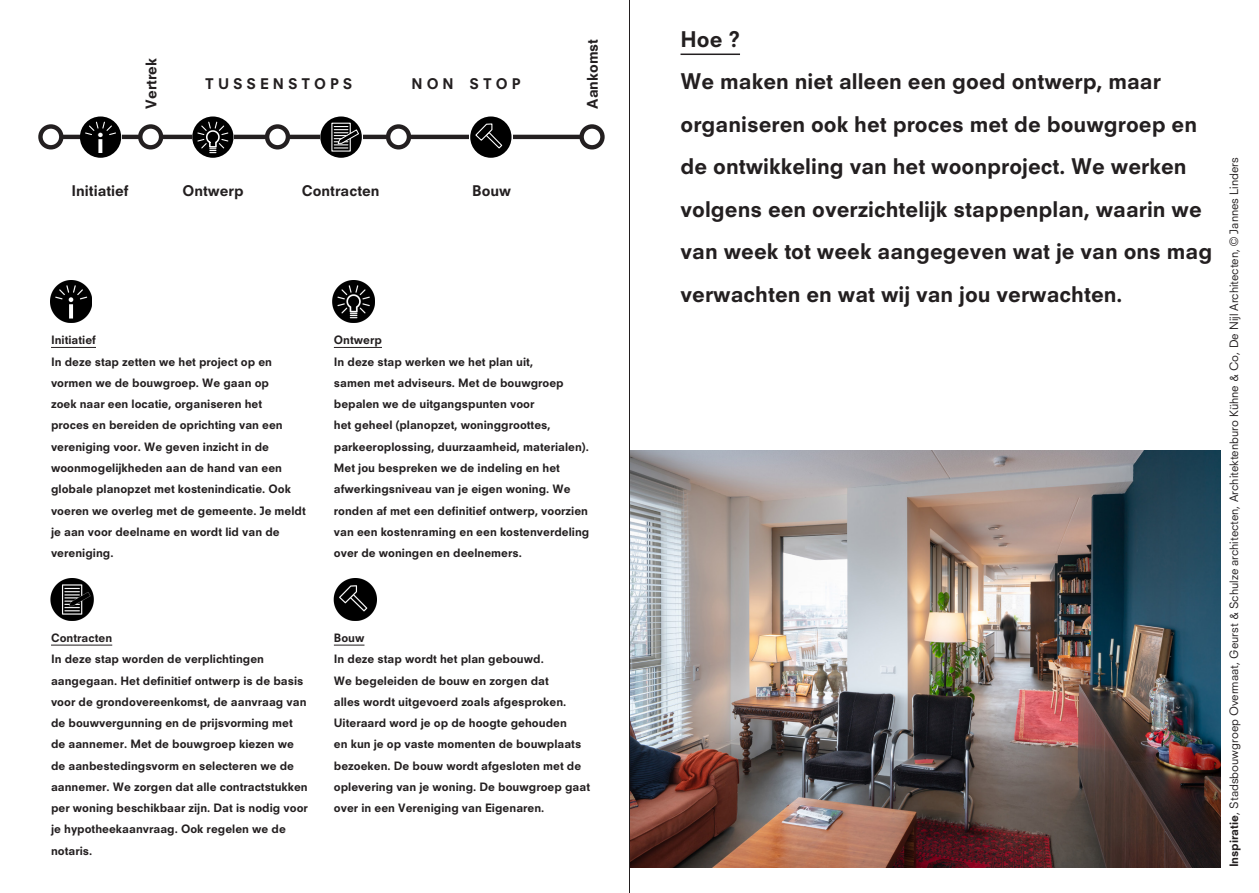
<style>
.page{position:relative;width:1259px;height:893px;background:#fff}
.page>*{position:absolute;margin:0;border:0;box-sizing:border-box;transform-origin:0 0}
.t1{font:800 26.85px "Neuzeit S";color:#fff}
.tekst{font:800 21px/42.5px "Neuzeit S";color:#231f20}
.bijschrift{font:800 14.25px "Neuzeit S";color:#231f20}
.tekst-2{font:800 11.25px/21.3px "Neuzeit S";color:#231f20}
.bijschrift-2{font:11.25px "Neuzeit S";color:#231f20}
.s1{font-weight:800}
</style>
<div class="page">
<hr style="left:680px;top:54px;width:60px;height:1px;background:#231f20">
<hr style="left:334px;top:347px;width:48px;height:1px;background:#231f20">
<hr style="left:51px;top:645px;width:61px;height:1px;background:#231f20">
<hr style="left:334px;top:645px;width:30px;height:1px;background:#231f20">
<hr style="left:51px;top:347px;width:45px;height:1px;background:#231f20">
<hr style="left:51px;top:135px;width:541px;height:4px;background:#231f20">
<svg style="left:40px;top:126px;width:21px;height:21px"></svg>
<div style="left:38px;top:124px;width:25px;height:25px;border:4px solid #231f20;border-radius:50%"></div>
<svg style="left:267px;top:126px;width:21px;height:21px"></svg>
<div style="left:265px;top:124px;width:25px;height:25px;border:4px solid #231f20;border-radius:50%"></div>
<svg style="left:581px;top:126px;width:21px;height:21px"></svg>
<div style="left:579px;top:124px;width:25px;height:25px;border:4px solid #231f20;border-radius:50%"></div>
<svg style="left:388px;top:126px;width:21px;height:21px"></svg>
<div style="left:386px;top:124px;width:25px;height:25px;border:4px solid #231f20;border-radius:50%"></div>
<svg style="left:140px;top:126px;width:21px;height:21px"></svg>
<div style="left:138px;top:124px;width:25px;height:25px;border:4px solid #231f20;border-radius:50%"></div>
<div style="left:80px;top:116px;width:42px;height:43px;background:#fff"></div>
<div style="left:80px;top:116px;width:41px;height:42px;background:#000;border-radius:50%"></div>
<svg style="left:84px;top:121px;width:33px;height:14px"></svg>
<svg style="left:320px;top:116px;width:42px;height:42px"></svg>
<svg style="left:334px;top:126px;width:25px;height:22px"></svg>
<div style="left:192px;top:116px;width:42px;height:43px;background:#fff"></div>
<svg style="left:192px;top:116px;width:41px;height:42px"></svg>
<svg style="left:197px;top:121px;width:32px;height:32px"></svg>
<div style="left:469px;top:116px;width:43px;height:43px;background:#fff"></div>
<div style="left:470px;top:116px;width:41px;height:42px;background:#000;border-radius:50%"></div>
<svg style="left:474px;top:123px;width:29px;height:26px"></svg>
<img style="left:50px;top:281px;width:42px;height:42px">
<img style="left:333px;top:281px;width:42px;height:42px">
<img style="left:50px;top:579px;width:44px;height:42px">
<img style="left:333px;top:579px;width:43px;height:41px">
<img style="left:630px;top:451px;width:590px;height:416px">
<hr style="left:629px;top:0;width:1px;height:893px;background:#231f20">
<p class="t1" style="left:97px;top:127px;width:9px">i</p>
<p class="bijschrift" style="left:71px;top:182px;width:59px">Initiatief</p>
<p class="bijschrift" style="left:142px;top:109px;width:52px;rotate:-90deg">Vertrek</p>
<p class="bijschrift" style="left:205px;top:75px;width:149px">T U S S E N S T O P S</p>
<p class="bijschrift" style="left:411px;top:75px;width:110px">N O N S T O P</p>
<p class="bijschrift" style="left:183px;top:182px;width:63px">Ontwerp</p>
<p class="bijschrift" style="left:302px;top:182px;width:79px">Contracten</p>
<p class="bijschrift" style="left:472px;top:182px;width:40px">Bouw</p>
<p class="bijschrift" style="left:584px;top:109px;width:71px;rotate:-90deg">Aankomst</p>
<p class="tekst-2" style="left:51px;top:330px;width:46px">Initiatief</p>
<p class="tekst-2" style="left:51px;top:351px;width:256px">In deze stap zetten we het project op en vormen we de bouwgroep. We gaan op<br>zoek naar een locatie, organiseren het<br>proces en bereiden de oprichting van een vereniging voor. We geven inzicht in de woonmogelijkheden aan de hand van een globale planopzet met kostenindicatie. Ook voeren we overleg met de gemeente. Je meldt je aan voor deelname en wordt lid van de vereniging.</p>
<p class="tekst-2" style="left:334px;top:330px;width:50px">Ontwerp</p>
<p class="tekst-2" style="left:334px;top:351px;width:257px">In deze stap werken we het plan uit,<br>samen met adviseurs. Met de bouwgroep bepalen we de uitgangspunten voor<br>het geheel (planopzet, woninggroottes, parkeeroplossing, duurzaamheid, materialen).<br>Met jou bespreken we de indeling en het afwerkingsniveau van je eigen woning. We ronden af met een definitief ontwerp, voorzien van een kostenraming en een kostenverdeling over de woningen en deelnemers.</p>
<p class="tekst-2" style="left:51px;top:627px;width:63px">Contracten</p>
<p class="tekst-2" style="left:51px;top:648px;width:258px">In deze stap worden de verplichtingen aangegaan. Het definitief ontwerp is de basis voor de grondovereenkomst, de aanvraag van de bouwvergunning en de prijsvorming met de aannemer. Met de bouwgroep kiezen we de aanbestedingsvorm en selecteren we de aannemer. We zorgen dat alle contractstukken per woning beschikbaar zijn. Dat is nodig voor je hypotheekaanvraag. Ook regelen we de notaris.</p>
<p class="tekst-2" style="left:334px;top:627px;width:32px">Bouw</p>
<p class="tekst-2" style="left:334px;top:648px;width:258px">In deze stap wordt het plan gebouwd.<br>We begeleiden de bouw en zorgen dat<br>alles wordt uitgevoerd zoals afgesproken.<br>Uiteraard word je op de hoogte gehouden<br>en kun je op vaste momenten de bouwplaats bezoeken. De bouw wordt afgesloten met de oplevering van je woning. De bouwgroep gaat over in een Vereniging van Eigenaren.</p>
<p class="tekst" style="left:680px;top:18px;width:61px">Hoe ?</p>
<p class="tekst" style="left:680px;top:60px;width:533px">We maken niet alleen een goed ontwerp, maar organiseren ook het proces met de bouwgroep en de ontwikkeling van het woonproject. We werken volgens een overzichtelijk stappenplan, waarin we van week tot week aangegeven wat je van ons mag verwachten en wat wij van jou verwachten.</p>
<p class="bijschrift-2" style="left:1227px;top:867px;width:712px;rotate:-90deg"><span class="s1">Inspiratie</span>, Stadsbouwgroep Overmaat, Geurst &amp; Schulze architecten, Architektenburo Kühne &amp; Co, De Nijl Architecten, © Jannes Linders</p>
</div>
